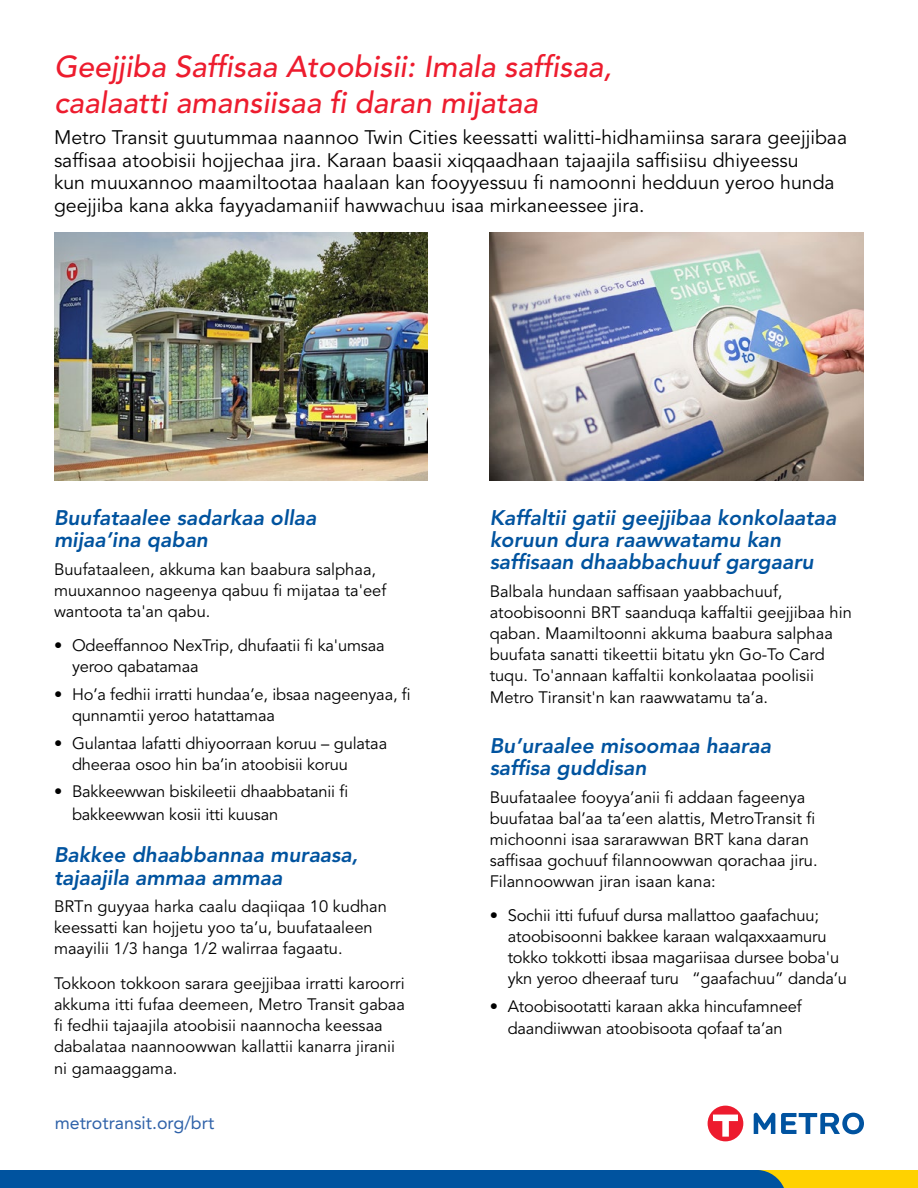
<style>
.page{position:relative;width:918px;height:1188px;background:#fff}
.page>*{position:absolute;margin:0;border:0;box-sizing:border-box;transform-origin:0 0}
.t1{font:italic 500 30px/36px "Avenir LT Std";color:#ed1c2e}
.t2{font:italic 800 21px/22.2px "Avenir LT Std";color:#00539f}
.Body_-_large{font:19.5px/22.5px "Avenir LT Std";color:#000}
.URL_-_back_page{font:18px "Avenir LT Std";color:#2f62a9}
.Body{font:16.5px/21px "Avenir LT Std";color:#000}
.Body_-_bullets_-_level_1{font:16.5px/21px "Avenir LT Std";letter-spacing:-.01em;color:#000}
</style>
<div class="page">
<img style="left:54px;top:232px;width:374px;height:248px">
<img style="left:490px;top:232px;width:373px;height:248px">
<svg style="left:754px;top:1113px;width:21px;height:21px"></svg>
<svg style="left:781px;top:1113px;width:83px;height:21px"></svg>
<div style="left:708px;top:1106px;width:35px;height:35px;background:#ed1b2e;border-radius:50%"></div>
<svg style="left:713px;top:1115px;width:25px;height:22px"></svg>
<div style="left:0;top:1170px;width:875px;height:18px;background:#00539f"></div>
<svg style="left:759px;top:1170px;width:159px;height:18px;background:#e3c411"></svg>
<h2 class="t1" style="left:54px;top:49px;width:559px">Geejjiba Saffisaa Atoobisii: Imala saffisaa, caalaatti amansiisaa fi daran mijataa</h2>
<p class="Body_-_large" style="left:54px;top:127px;width:795px">Metro Transit guutummaa naannoo Twin Cities keessatti walitti-hidhamiinsa sarara geejjibaa saffisaa atoobisii hojjechaa jira. Karaan baasii xiqqaadhaan tajaajila saffisiisu dhiyeessu<br>kun muuxannoo maamiltootaa haalaan kan fooyyessuu fi namoonni hedduun yeroo hunda geejjiba kana akka fayyadamaniif hawwachuu isaa mirkaneessee jira.</p>
<h3 class="t2" style="left:54px;top:507px;width:264px">Buufataalee sadarkaa ollaa mijaa’ina qaban</h3>
<p class="Body" style="left:54px;top:559px;width:334px">Buufataaleen, akkuma kan baabura salphaa, muuxannoo nageenya qabuu fi mijataa ta'eef wantoota ta'an qabu.</p>
<p class="Body_-_bullets_-_level_1" style="left:72px;top:635px;width:314px;text-indent:-18px">• Odeeffannoo NexTrip, dhufaatii fi ka'umsaa yeroo qabatamaa</p>
<p class="Body_-_bullets_-_level_1" style="left:72px;top:684px;width:340px;text-indent:-18px">• Ho’a fedhii irratti hundaa’e, ibsaa nageenyaa, fi qunnamtii yeroo hatattamaa</p>
<p class="Body_-_bullets_-_level_1" style="left:72px;top:733px;width:317px;text-indent:-18px">• Gulantaa lafatti dhiyoorraan koruu – gulataa dheeraa osoo hin ba’in atoobisii koruu</p>
<p class="Body_-_bullets_-_level_1" style="left:72px;top:781px;width:278px;line-height:22.5px;text-indent:-18px">• Bakkeewwan biskileetii dhaabbatanii fi bakkeewwan kosii itti kuusan</p>
<h3 class="t2" style="left:54px;top:844px;width:306px">Bakkee dhaabbannaa muraasa, tajaajila ammaa ammaa</h3>
<p class="Body" style="left:54px;top:897px;width:335px">BRTn guyyaa harka caalu daqiiqaa 10 kudhan keessatti kan hojjetu yoo ta’u, buufataaleen maayilii 1/3 hanga 1/2 walirraa fagaatu.</p>
<p class="Body" style="left:54px;top:973px;width:353px">Tokkoon tokkoon sarara geejjibaa irratti karoorri akkuma itti fufaa deemeen, Metro Transit gabaa fi fedhii tajaajila atoobisii naannocha keessaa dabalataa naannoowwan kallattii kanarra jiranii</p>
<p class="Body" style="left:54px;top:1059px;width:125px">ni gamaaggama.</p>
<p class="URL_-_back_page" style="left:55px;top:1113px;width:161px">metrotransit.org/brt</p>
<h3 class="t2" style="left:490px;top:507px;width:348px">Kaffaltii gatii geejjibaa konkolaataa koruun dura raawwatamu kan saffisaan dhaabbachuuf gargaaru</h3>
<p class="Body" style="left:490px;top:581px;width:364px">Balbala hundaan saffisaan yaabbachuuf, atoobisoonni BRT saanduqa kaffaltii geejjibaa hin qaban. Maamiltoonni akkuma baabura salphaa buufata sanatti tikeettii bitatu ykn Go-To Card tuqu. To'annaan kaffaltii konkolaataa poolisii</p>
<p class="Body" style="left:490px;top:688px;width:280px">Metro Tiransit'n kan raawwatamu ta’a.</p>
<h3 class="t2" style="left:490px;top:735px;width:283px">Bu’uraalee misoomaa haaraa saffisa guddisan</h3>
<p class="Body" style="left:490px;top:787px;width:329px">Buufataalee fooyya’anii fi addaan fageenya buufataa bal’aa ta’een alattis, MetroTransit fi michoonni isaa sararawwan BRT kana daran saffisaa gochuuf filannoowwan qorachaa jiru.<br>Filannoowwan jiran isaan kana:</p>
<p class="Body_-_bullets_-_level_1" style="left:508px;top:905px;width:341px;text-indent:-18px">• Sochii itti fufuuf dursa mallattoo gaafachuu; atoobisoonni bakkee karaan walqaxxaamuru tokko tokkotti ibsaa magariisaa dursee boba'u ykn yeroo dheeraaf turu “gaafachuu” danda’u</p>
<p class="Body_-_bullets_-_level_1" style="left:490px;top:995px;width:314px;line-height:22.5px;text-align:center">• Atoobisootatti karaan akka hincufamneef daandiiwwan atoobisoota qofaaf ta’an</p>
</div>
